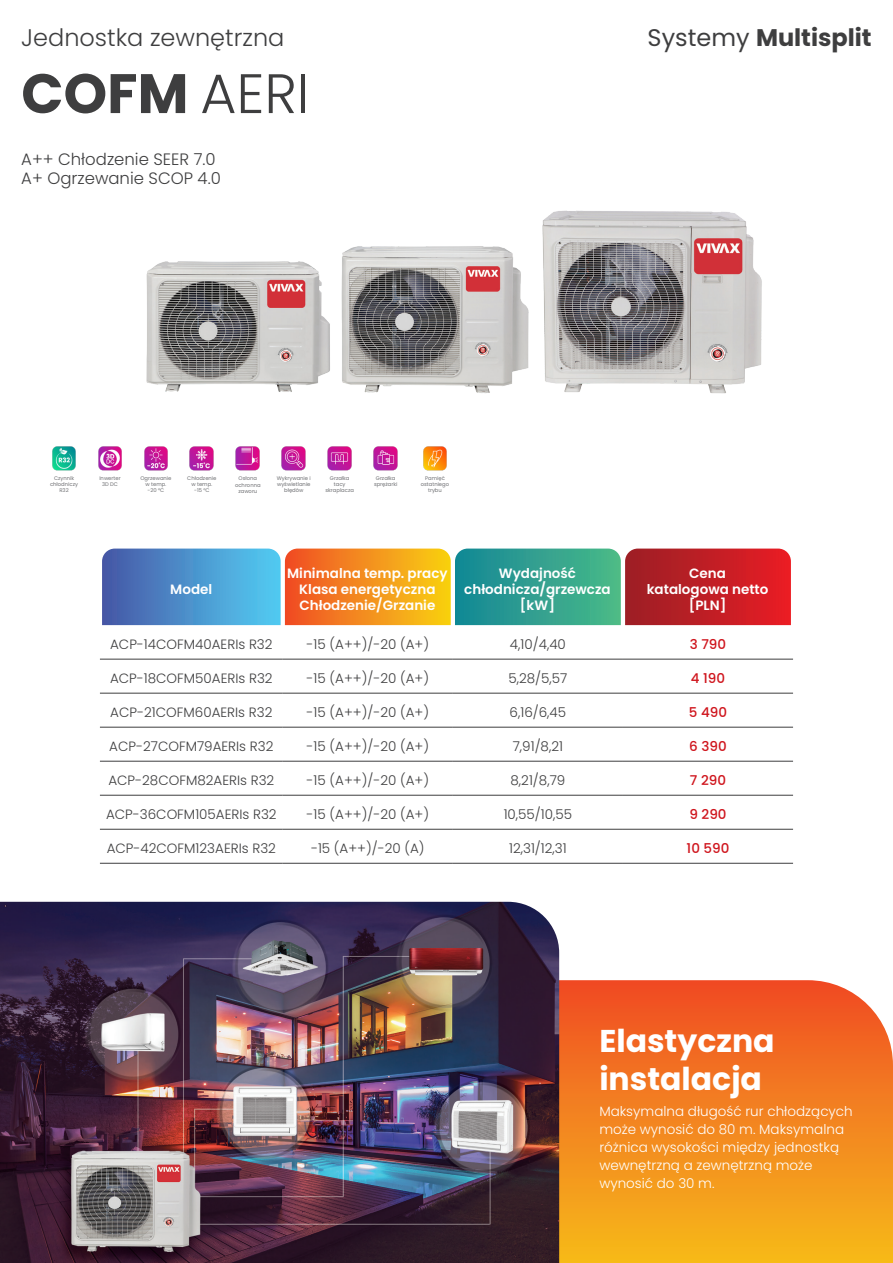
<style>
.page{position:relative;width:893px;height:1263px;background:#fff}
.page>*{position:absolute;margin:0;border:0;box-sizing:border-box;transform-origin:0 0}
.t1{font:700 55.5px "Poppins";color:#3e3e3f}
.t2{font:700 31.5px/37.8px "Poppins";color:#fff}
.t3{font:300 24px "Poppins";color:#3e3e3f}
.t4{font:700 24px "Poppins";color:#3e3e3f}
.t5{font:300 16.5px "Poppins";color:#3e3e3f}
.t6{font:300 13.5px "Poppins";color:#3e3e3f}
.t7{font:300 13.5px/18px "Poppins";color:#fff}
.t8{font:600 13.5px/16.2px "Poppins";color:#fff;text-align:center}
.t9{font:500 13.5px "Poppins";color:#cf151d}
.t10{font:5.25px/6.3px "Poppins";color:#6f7073;text-align:center}
.s1{font-weight:300}
.s2{font-weight:400}
</style>
<div class="page">
<img style="left:98px;top:446px;width:24px;height:25px">
<img style="left:52px;top:446px;width:24px;height:25px">
<img style="left:144px;top:446px;width:24px;height:25px">
<img style="left:190px;top:446px;width:24px;height:25px">
<img style="left:423px;top:446px;width:24px;height:25px">
<img style="left:281px;top:446px;width:25px;height:25px">
<img style="left:236px;top:446px;width:24px;height:25px">
<img style="left:327px;top:446px;width:25px;height:25px">
<img style="left:373px;top:446px;width:25px;height:25px">
<hr style="left:100px;top:659px;width:183px;height:1px;background:#3e3e3f">
<hr style="left:283px;top:659px;width:170px;height:1px;background:#3e3e3f">
<hr style="left:453px;top:659px;width:170px;height:1px;background:#3e3e3f">
<hr style="left:623px;top:659px;width:170px;height:1px;background:#3e3e3f">
<hr style="left:100px;top:693px;width:183px;height:1px;background:#3e3e3f">
<hr style="left:283px;top:693px;width:170px;height:1px;background:#3e3e3f">
<hr style="left:453px;top:693px;width:170px;height:1px;background:#3e3e3f">
<hr style="left:623px;top:693px;width:170px;height:1px;background:#3e3e3f">
<hr style="left:100px;top:727px;width:183px;height:1px;background:#3e3e3f">
<hr style="left:283px;top:727px;width:170px;height:1px;background:#3e3e3f">
<hr style="left:453px;top:727px;width:170px;height:1px;background:#3e3e3f">
<hr style="left:623px;top:727px;width:170px;height:1px;background:#3e3e3f">
<hr style="left:100px;top:761px;width:183px;height:1px;background:#3e3e3f">
<hr style="left:283px;top:761px;width:170px;height:1px;background:#3e3e3f">
<hr style="left:453px;top:761px;width:170px;height:1px;background:#3e3e3f">
<hr style="left:623px;top:761px;width:170px;height:1px;background:#3e3e3f">
<hr style="left:100px;top:795px;width:183px;height:1px;background:#3e3e3f">
<hr style="left:283px;top:795px;width:170px;height:1px;background:#3e3e3f">
<hr style="left:453px;top:795px;width:170px;height:1px;background:#3e3e3f">
<hr style="left:623px;top:795px;width:170px;height:1px;background:#3e3e3f">
<hr style="left:100px;top:829px;width:183px;height:1px;background:#3e3e3f">
<hr style="left:283px;top:829px;width:170px;height:1px;background:#3e3e3f">
<hr style="left:453px;top:829px;width:170px;height:1px;background:#3e3e3f">
<hr style="left:623px;top:829px;width:170px;height:1px;background:#3e3e3f">
<hr style="left:100px;top:863px;width:183px;height:1px;background:#3e3e3f">
<hr style="left:283px;top:863px;width:170px;height:1px;background:#3e3e3f">
<hr style="left:453px;top:863px;width:170px;height:1px;background:#3e3e3f">
<hr style="left:623px;top:863px;width:170px;height:1px;background:#3e3e3f">
<svg style="left:102px;top:549px;width:689px;height:76px;background:#908073"></svg>
<img style="left:341px;top:246px;width:188px;height:147px">
<img style="left:146px;top:261px;width:184px;height:131px">
<img style="left:542px;top:210px;width:220px;height:184px">
<svg style="left:559px;top:980px;width:334px;height:283px;background:#f38622"></svg>
<img style="left:0;top:902px;width:559px;height:361px">
<p class="t3" style="left:21px;top:24px;width:265px">Jednostka zewnętrzna</p>
<p class="t1" style="left:21px;top:61px;width:290px">COFM <span class="s1">AERI</span></p>
<p class="t5" style="left:21px;top:150px;width:196px">A++ Chłodzenie SEER 7.0</p>
<p class="t5" style="left:21px;top:169px;width:201px">A+ Ogrzewanie SCOP 4.0</p>
<p class="t4" style="left:648px;top:24px;width:226px"><span class="s2">Systemy</span> Multisplit</p>
<p class="t10" style="left:54px;top:475px;width:22px">Czynnik</p>
<p class="t10" style="left:50px;top:481px;width:29px">chłodniczy</p>
<p class="t10" style="left:59px;top:487px;width:11px">R32</p>
<p class="t10" style="left:99px;top:475px;width:23px">Inwerter</p>
<p class="t10" style="left:102px;top:481px;width:17px">3D DC</p>
<p class="t10" style="left:140px;top:475px;width:33px">Ogrzewanie</p>
<p class="t10" style="left:145px;top:481px;width:22px">w temp.</p>
<p class="t10" style="left:148px;top:487px;width:18px">-20 °C</p>
<p class="t10" style="left:187px;top:475px;width:31px">Chłodzenie</p>
<p class="t10" style="left:191px;top:481px;width:22px">w temp.</p>
<p class="t10" style="left:194px;top:487px;width:17px">-15 °C</p>
<p class="t10" style="left:239px;top:475px;width:20px">Osłona</p>
<p class="t10" style="left:235px;top:482px;width:27px">ochronna zaworu</p>
<p class="t10" style="left:277px;top:475px;width:36px">Wykrywanie i wyświetlanie błędów</p>
<p class="t10" style="left:330px;top:475px;width:21px">Grzałka</p>
<p class="t10" style="left:334px;top:481px;width:13px">tacy</p>
<p class="t10" style="left:325px;top:487px;width:30px">skraplacza</p>
<p class="t10" style="left:376px;top:475px;width:21px">Grzałka</p>
<p class="t10" style="left:374px;top:481px;width:25px">sprężarki</p>
<p class="t10" style="left:425px;top:475px;width:21px">Pamięć</p>
<p class="t10" style="left:421px;top:481px;width:30px">ostatniego trybu</p>
<p class="t8" style="left:170px;top:581px;width:43px">Model</p>
<p class="t8" style="left:287px;top:565px;width:162px">Minimalna temp. pracy</p>
<p class="t8" style="left:299px;top:581px;width:138px">Klasa energetyczna</p>
<p class="t8" style="left:299px;top:597px;width:137px">Chłodzenie/Grzanie</p>
<p class="t8" style="left:464px;top:565px;width:148px">Wydajność chłodnicza/grzewcza [kW]</p>
<p class="t8" style="left:647px;top:565px;width:123px">Cena katalogowa netto</p>
<p class="t8" style="left:689px;top:597px;width:39px">[PLN]</p>
<p class="t6" style="left:110px;top:637px;width:164px">ACP-14COFM40AERIs R32</p>
<p class="t6" style="left:307px;top:637px;width:124px">-15 (A++)/-20 (A+)</p>
<p class="t6" style="left:510px;top:637px;width:58px">4,10/4,40</p>
<p class="t9" style="left:690px;top:637px;width:38px">3 790</p>
<p class="t6" style="left:110px;top:671px;width:164px">ACP-18COFM50AERIs R32</p>
<p class="t6" style="left:307px;top:671px;width:124px">-15 (A++)/-20 (A+)</p>
<p class="t6" style="left:508px;top:671px;width:60px">5,28/5,57</p>
<p class="t9" style="left:691px;top:671px;width:36px">4 190</p>
<p class="t6" style="left:110px;top:705px;width:164px">ACP-21COFM60AERIs R32</p>
<p class="t6" style="left:307px;top:705px;width:124px">-15 (A++)/-20 (A+)</p>
<p class="t6" style="left:510px;top:705px;width:58px">6,16/6,45</p>
<p class="t9" style="left:689px;top:705px;width:40px">5 490</p>
<p class="t6" style="left:109px;top:739px;width:166px">ACP-27COFM79AERIs R32</p>
<p class="t6" style="left:307px;top:739px;width:124px">-15 (A++)/-20 (A+)</p>
<p class="t6" style="left:513px;top:739px;width:52px">7,91/8,21</p>
<p class="t9" style="left:689px;top:739px;width:39px">6 390</p>
<p class="t6" style="left:108px;top:773px;width:167px">ACP-28COFM82AERIs R32</p>
<p class="t6" style="left:307px;top:773px;width:124px">-15 (A++)/-20 (A+)</p>
<p class="t6" style="left:510px;top:773px;width:56px">8,21/8,79</p>
<p class="t9" style="left:690px;top:773px;width:38px">7 290</p>
<p class="t6" style="left:106px;top:807px;width:172px">ACP-36COFM105AERIs R32</p>
<p class="t6" style="left:307px;top:807px;width:124px">-15 (A++)/-20 (A+)</p>
<p class="t6" style="left:504px;top:807px;width:70px">10,55/10,55</p>
<p class="t9" style="left:689px;top:807px;width:39px">9 290</p>
<p class="t6" style="left:107px;top:841px;width:171px">ACP-42COFM123AERIs R32</p>
<p class="t6" style="left:311px;top:841px;width:115px">-15 (A++)/-20 (A)</p>
<p class="t6" style="left:509px;top:841px;width:59px">12,31/12,31</p>
<p class="t9" style="left:687px;top:841px;width:44px">10 590</p>
<p class="t2" style="left:599px;top:1022px;width:177px">Elastyczna instalacja</p>
<p class="t7" style="left:599px;top:1102px;width:255px">Maksymalna długość rur chłodzących może wynosić do 80 m. Maksymalna różnica wysokości między jednostką wewnętrzną a zewnętrzną może wynosić do 30 m.</p>
</div>
